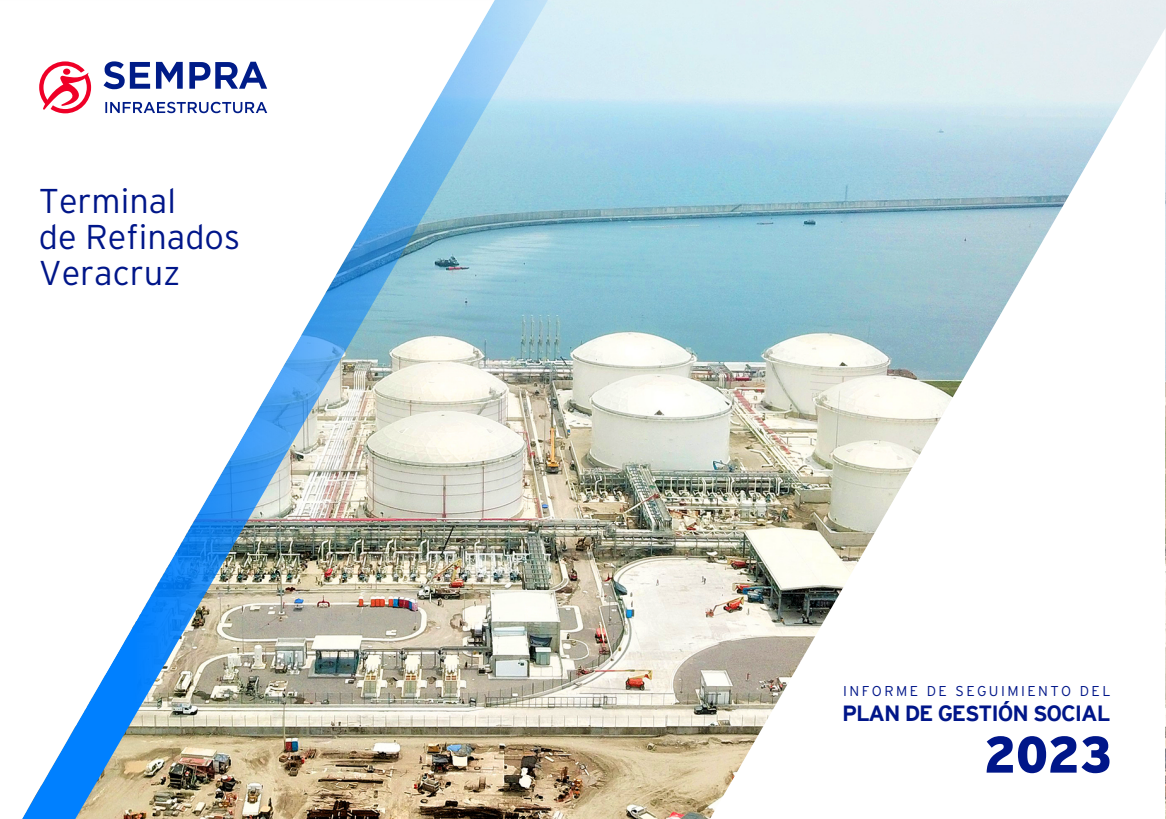
<style>
.page{position:relative;width:1166px;height:819px;background:#fff}
.page>*{position:absolute;margin:0;border:0;box-sizing:border-box;transform-origin:0 0}
.t1{font:900 51.27px "Interstate Mono";color:#001689}
.t2{font:300 34.48px/35.9px "Interstate";color:#001689}
.t3{font:700 22.05px "Interstate Mono";letter-spacing:-.05em;color:#001689}
.t4{font:300 14.17px "Interstate";letter-spacing:.17em;color:#001689}
</style>
<div class="page">
<img style="left:548px;top:0;width:618px;height:819px">
<img style="left:495px;top:0;width:53px;height:819px">
<img style="left:22px;top:0;width:473px;height:819px">
<svg style="left:710px;top:28px;width:455px;height:791px"></svg>
<svg style="left:39px;top:61px;width:52px;height:52px"></svg>
<svg style="left:104px;top:61px;width:163px;height:52px"></svg>
<p class="t2" style="left:39px;top:183px;width:203px">Terminal<br>de Refinados<br>Veracruz</p>
<p class="t4" style="left:843px;top:683px;width:269px">INFORME DE SEGUIMIENTO DEL</p>
<p class="t3" style="left:842px;top:701px;width:270px">PLAN DE GESTIÓN SOCIAL</p>
<h1 class="t1" style="left:984px;top:725px;width:129px">2023</h1>
</div>
